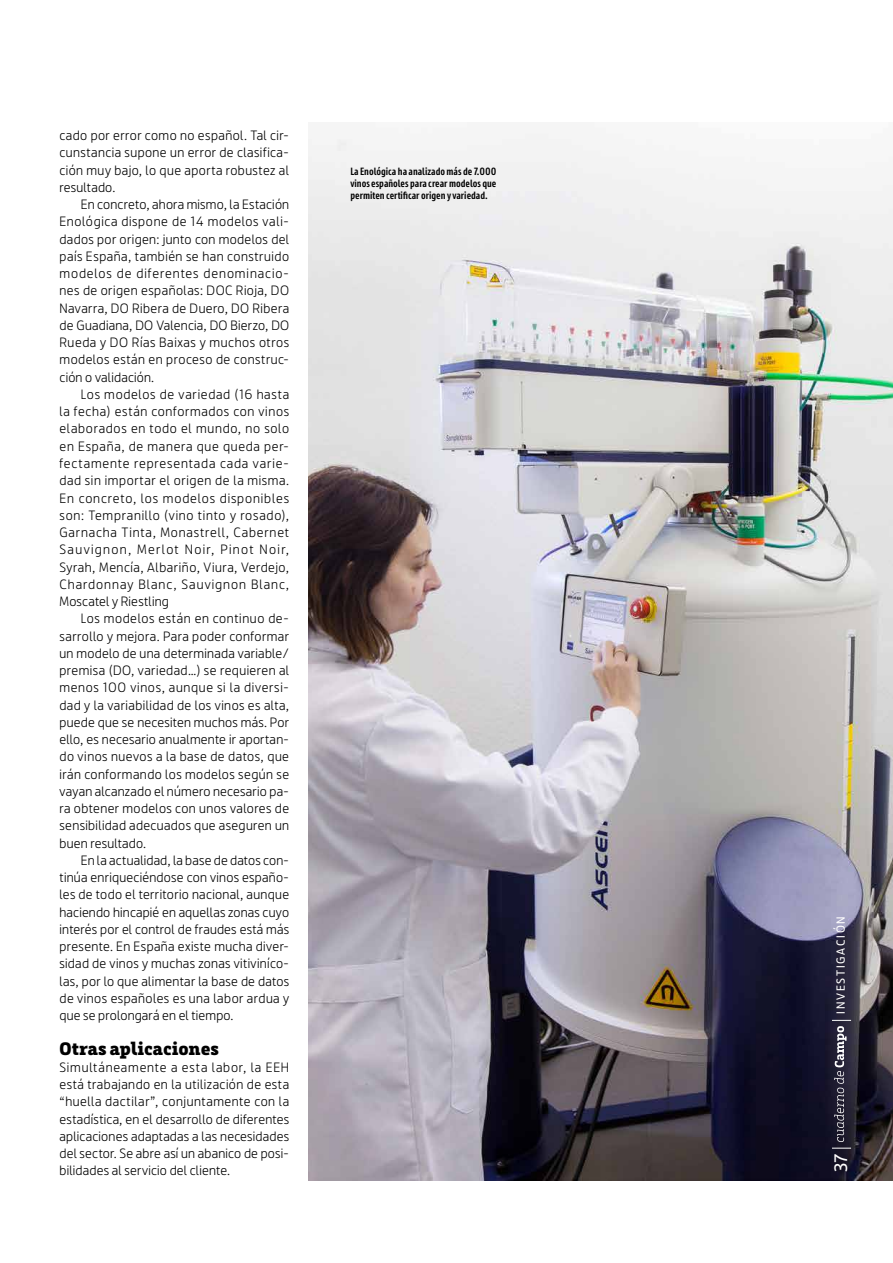
<style>
.page{position:relative;width:893px;height:1263px;background:#fff}
.page>*{position:absolute;margin:0;border:0;box-sizing:border-box;transform-origin:0 0}
.t1{font:900 18px "Riojana Slab";letter-spacing:.01em;color:#000}
.t2{font:18px "Riojana";color:#fff}
.t3{font:13.5px/17.2px "Riojana";letter-spacing:.025em;color:#000;text-align:justify}
.t4{font:11.7px "Riojana";letter-spacing:.15em;color:#fff}
.t5{font:600 condensed 10.5px/12px "Riojana";color:#000;text-align:justify}
</style>
<div class="page">
<img style="left:308px;top:133px;width:585px;height:1047px">
<svg style="left:832px;top:1148px;width:19px;height:1px"></svg>
<svg style="left:832px;top:1020px;width:19px;height:122px"></svg>
<p class="t3" style="left:60px;top:125px;width:231px">cado por error como no español. Tal cir&shy;cunstancia supone un error de clasifica&shy;ción muy bajo, lo que aporta robustez al resultado.</p>
<p class="t3" style="left:60px;top:194px;width:231px;text-indent:21px">En concreto, ahora mismo, la Estación Enológica dispone de 14 modelos vali&shy;dados por origen: junto con modelos del país España, también se han construido modelos de diferentes denominacio&shy;nes de origen españolas: DOC Rioja, DO Navarra, DO Ribera de Duero, DO Ribera de Guadiana, DO Valencia, DO Bierzo, DO Rueda y DO Rías Baixas y muchos otros modelos están en proceso de construc&shy;ción o validación.</p>
<p class="t3" style="left:60px;top:384px;width:231px;text-indent:21px">Los modelos de variedad (16 hasta la fecha) están conformados con vinos elaborados en todo el mundo, no solo en España, de manera que queda per&shy;fectamente representada cada varie&shy;dad sin importar el origen de la misma.<br>En concreto, los modelos disponibles son: Tempranillo (vino tinto y rosado), Garnacha Tinta, Monastrell, Cabernet Sauvignon, Merlot Noir, Pinot Noir, Syrah, Mencía, Albariño, Viura, Verdejo, Chardonnay Blanc, Sauvignon Blanc, Moscatel y Riestling</p>
<p class="t3" style="left:60px;top:608px;width:231px;text-indent:21px">Los modelos están en continuo de&shy;sarrollo y mejora. Para poder conformar un modelo de una determinada variable/ premisa (DO, variedad…) se requieren al menos 100 vinos, aunque si la diversi&shy;dad y la variabilidad de los vinos es alta, puede que se necesiten muchos más. Por ello, es necesario anualmente ir aportan&shy;do vinos nuevos a la base de datos, que irán conformando los modelos según se vayan alcanzado el número necesario pa&shy;ra obtener modelos con unos valores de sensibilidad adecuados que aseguren un buen resultado.</p>
<p class="t3" style="left:60px;top:850px;width:231px;text-indent:21px">En la actualidad, la base de datos con&shy;tinúa enriqueciéndose con vinos españo&shy;les de todo el territorio nacional, aunque haciendo hincapié en aquellas zonas cuyo interés por el control de fraudes está más presente. En España existe mucha diver&shy;sidad de vinos y muchas zonas vitiviníco&shy;las, por lo que alimentar la base de datos de vinos españoles es una labor ardua y que se prolongará en el tiempo.</p>
<h1 class="t1" style="left:60px;top:1032px;width:161px">Otras aplicaciones</h1>
<p class="t3" style="left:60px;top:1056px;width:231px">Simultáneamente a esta labor, la EEH está trabajando en la utilización de esta “huella dactilar”, conjuntamente con la estadística, en el desarrollo de diferentes aplicaciones adaptadas a las necesidades del sector. Se abre así un abanico de posi&shy;bilidades al servicio del cliente.</p>
<p class="t5" style="left:350px;top:163px;width:148px">La Enológica ha analizado más de 7.000 vinos españoles para crear modelos que permiten certificar origen y variedad.</p>
<p class="t4" style="left:831px;top:1014px;width:99px;rotate:-90deg">INVESTIGACIÓN</p>
<h1 class="t2" style="left:825px;top:1172px;width:20px;rotate:-90deg">37</h1>
</div>
